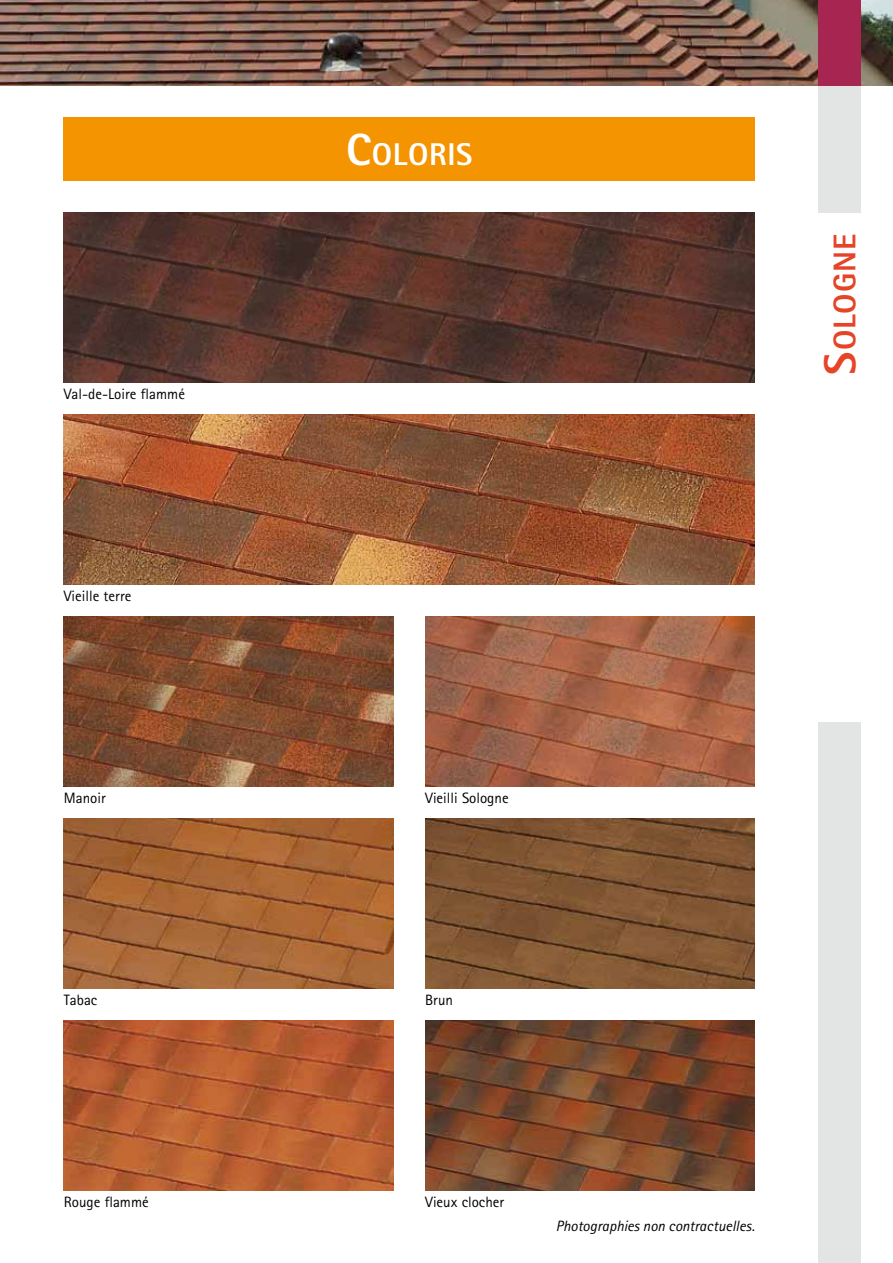
<style>
.page{position:relative;width:893px;height:1263px;background:#fff}
.page>*{position:absolute;margin:0;border:0;box-sizing:border-box;transform-origin:0 0}
.t1{font:800 31.5px "Rotis Sans Serif";letter-spacing:.03em;color:#e64427}
.t2{font:800 31.5px "Rotis Sans Serif";letter-spacing:.02em;color:#fff}
.t3{font:15px "Rotis Sans Serif";color:#000}
.t4{font:italic 15px "Rotis Sans Serif";letter-spacing:-.005em;color:#000}
.s1{font-size:45px}
</style>
<div class="page">
<div style="left:819px;top:723px;width:42px;height:540px;background:#e3e4e4"></div>
<div style="left:819px;top:85px;width:42px;height:128px;background:#e3e4e4"></div>
<img style="left:0;top:0;width:893px;height:85px">
<div style="left:819px;top:0;width:42px;height:85px;background:#a72651"></div>
<div style="left:64px;top:117px;width:691px;height:64px;background:#f39400"></div>
<img style="left:64px;top:213px;width:691px;height:170px">
<img style="left:64px;top:617px;width:329px;height:170px">
<img style="left:425px;top:617px;width:330px;height:170px">
<img style="left:425px;top:819px;width:330px;height:170px">
<img style="left:64px;top:1020px;width:329px;height:171px">
<img style="left:64px;top:415px;width:691px;height:170px">
<img style="left:64px;top:819px;width:329px;height:170px">
<img style="left:425px;top:1020px;width:330px;height:171px">
<p class="t3" style="left:64px;top:385px;width:123px">Val-de-Loire flammé</p>
<h1 class="t2" style="left:346px;top:134px;width:126px"><span class="s1">C</span>OLORIS</h1>
<h1 class="t1" style="left:825px;top:375px;width:142px;rotate:-90deg"><span class="s1">S</span>OLOGNE</h1>
<p class="t3" style="left:64px;top:587px;width:69px">Vieille terre</p>
<p class="t3" style="left:64px;top:789px;width:43px">Manoir</p>
<p class="t3" style="left:425px;top:789px;width:85px">Vieilli Sologne</p>
<p class="t3" style="left:64px;top:991px;width:35px">Tabac</p>
<p class="t3" style="left:425px;top:991px;width:29px">Brun</p>
<p class="t3" style="left:64px;top:1193px;width:87px">Rouge flammé</p>
<p class="t3" style="left:425px;top:1193px;width:80px">Vieux clocher</p>
<p class="t4" style="left:556px;top:1217px;width:200px">Photographies non contractuelles.</p>
</div>
